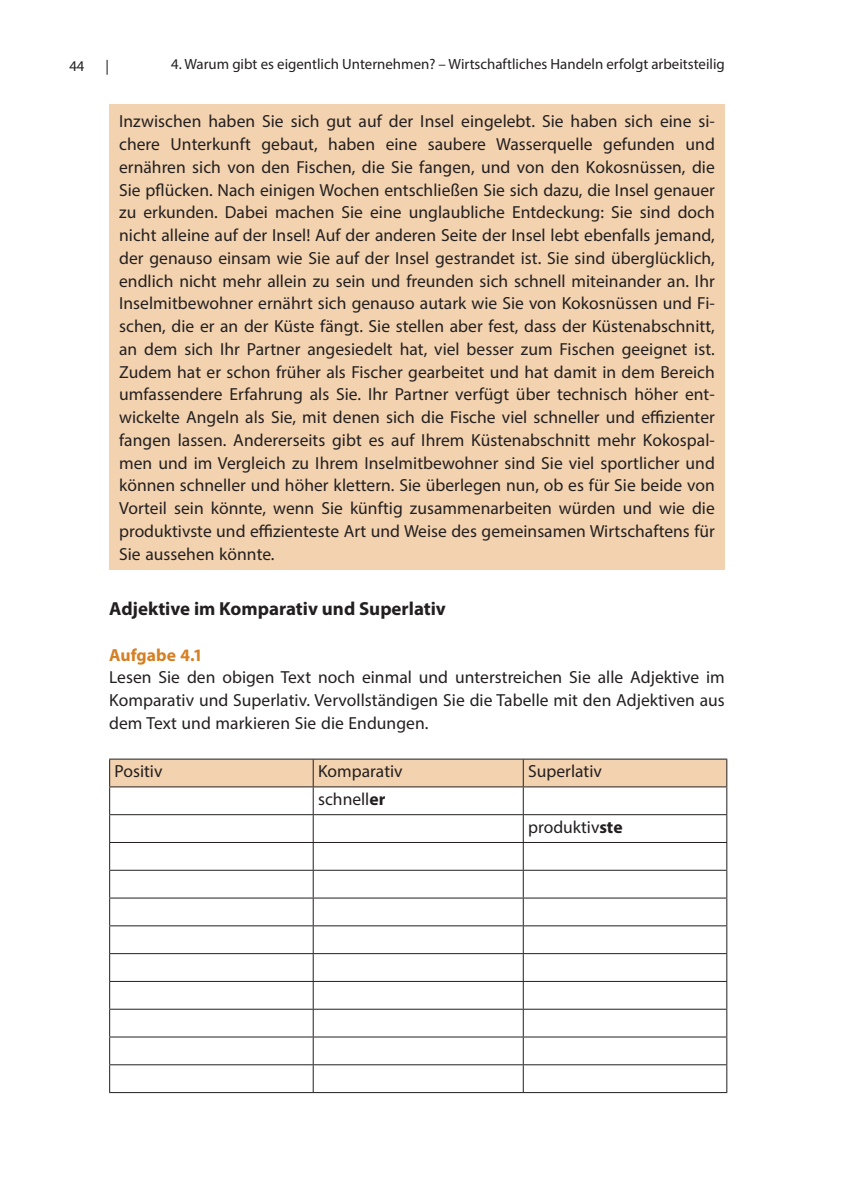
<style>
.page{position:relative;width:844px;height:1191px;background:#fff}
.page>*{position:absolute;margin:0;border:0;box-sizing:border-box;transform-origin:0 0}
.t1{font:700 18.9px "Myriad Pro";color:#231f20}
.t2{font:17.5px/22.8px "Myriad Pro";color:#231f20;text-align:justify}
.t3{font:700 17.5px "Myriad Pro";color:#d68024}
.t4{font:14.88px "Myriad Pro";color:#231f20}
.s1{font-weight:700}
</style>
<div class="page">
<div style="left:109px;top:104px;width:615px;height:465px;background:#f2d2af"></div>
<hr style="left:109px;top:758px;width:618px;height:1px;background:#231f20">
<hr style="left:109px;top:1092px;width:618px;height:1px;background:#231f20">
<svg style="left:109px;top:759px;width:618px;height:333px"></svg>
<p class="t4" style="left:69px;top:60px;width:16px">44</p>
<p class="t4" style="left:106px;top:60px;width:5px">|</p>
<p class="t4" style="left:171px;top:59px;width:555px">4. Warum gibt es eigentlich Unternehmen? – Wirtschaftliches Handeln erfolgt arbeitsteilig</p>
<p class="t2" style="left:119px;top:111px;width:597px">Inzwischen haben Sie sich gut auf der Insel eingelebt. Sie haben sich eine si&shy;chere Unterkunft gebaut, haben eine saubere Wasserquelle gefunden und ernähren sich von den Fischen, die Sie fangen, und von den Kokosnüssen, die Sie pflücken. Nach einigen Wochen entschließen Sie sich dazu, die Insel genauer zu erkunden. Dabei machen Sie eine unglaubliche Entdeckung: Sie sind doch nicht alleine auf der Insel! Auf der anderen Seite der Insel lebt ebenfalls jemand, der genauso einsam wie Sie auf der Insel gestrandet ist. Sie sind überglücklich, endlich nicht mehr allein zu sein und freunden sich schnell miteinander an. Ihr Inselmitbewohner ernährt sich genauso autark wie Sie von Kokosnüssen und Fi&shy;schen, die er an der Küste fängt. Sie stellen aber fest, dass der Küstenabschnitt, an dem sich Ihr Partner angesiedelt hat, viel besser zum Fischen geeignet ist.<br>Zudem hat er schon früher als Fischer gearbeitet und hat damit in dem Bereich umfassendere Erfahrung als Sie. Ihr Partner verfügt über technisch höher ent&shy;wickelte Angeln als Sie, mit denen sich die Fische viel schneller und effizienter fangen lassen. Andererseits gibt es auf Ihrem Küstenabschnitt mehr Kokospal&shy;men und im Vergleich zu Ihrem Inselmitbewohner sind Sie viel sportlicher und können schneller und höher klettern. Sie überlegen nun, ob es für Sie beide von Vorteil sein könnte, wenn Sie künftig zusammenarbeiten würden und wie die produktivste und effizienteste Art und Weise des gemeinsamen Wirtschaftens für Sie aussehen könnte.</p>
<p class="t1" style="left:109px;top:601px;width:338px">Adjektive im Komparativ und Superlativ</p>
<p class="t3" style="left:109px;top:648px;width:93px">Aufgabe 4.1</p>
<p class="t2" style="left:109px;top:667px;width:617px">Lesen Sie den obigen Text noch einmal und unterstreichen Sie alle Adjektive im Komparativ und Superlativ. Vervollständigen Sie die Tabelle mit den Adjektiven aus dem Text und markieren Sie die Endungen.</p>
<p class="t2" style="left:115px;top:761px;width:49px">Positiv</p>
<p class="t2" style="left:318px;top:761px;width:86px">Komparativ</p>
<p class="t2" style="left:528px;top:761px;width:75px">Superlativ</p>
<p class="t2" style="left:318px;top:789px;width:69px">schnell<span class="s1">er</span></p>
<p class="t2" style="left:528px;top:817px;width:96px">produktiv<span class="s1">ste</span></p>
</div>
